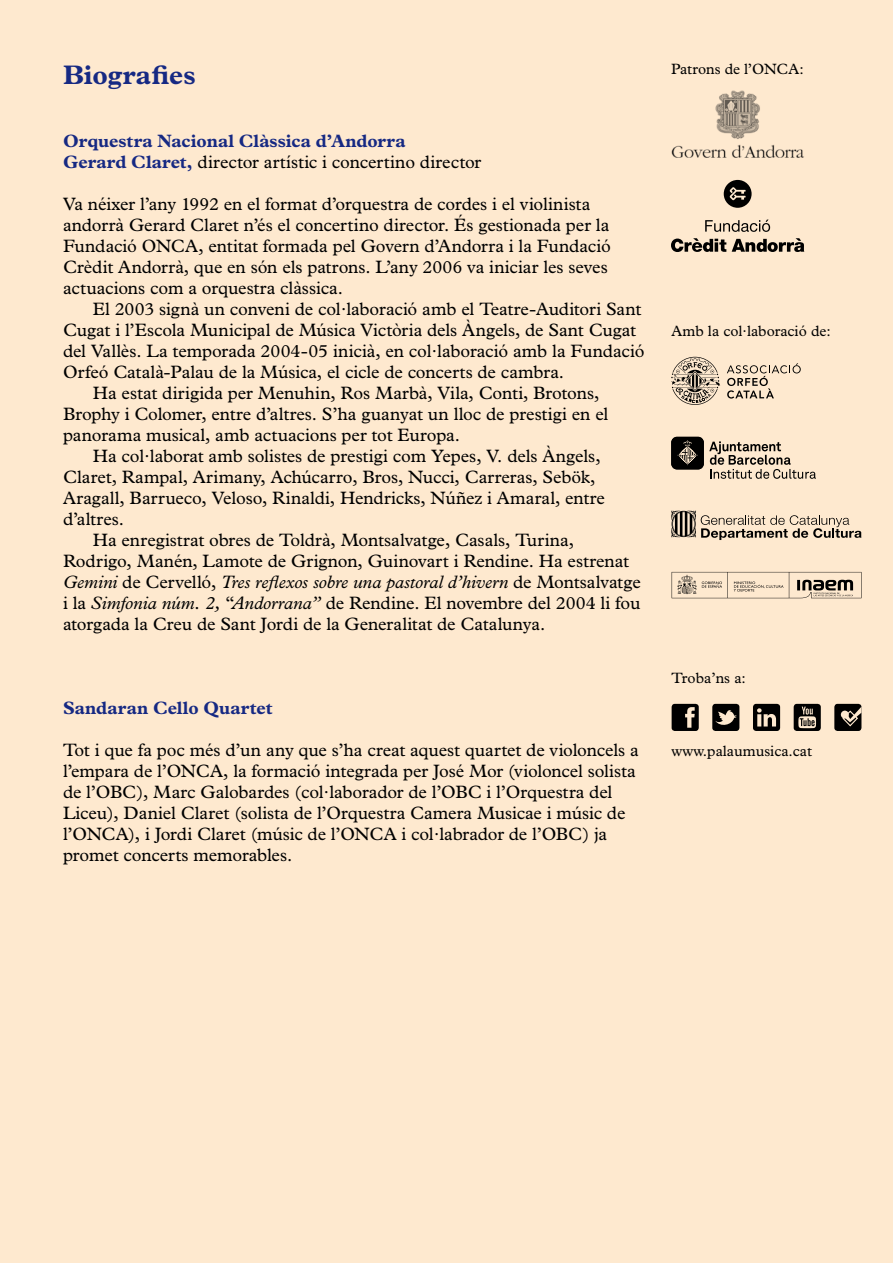
<style>
.page{position:relative;width:893px;height:1263px;background:#fee9cf}
.page>*{position:absolute;margin:0;border:0;box-sizing:border-box;transform-origin:0 0}
.t1{font:700 27px "Plantin";color:#162983}
.t2{font:18px/21px "Plantin";letter-spacing:-.005em;color:#000}
.t3{font:700 18px/21px "Plantin";color:#162983}
.t4{font:italic 18px "Plantin";letter-spacing:-.005em;color:#000}
.t5{font:15px "Plantin";color:#000}
.s1{font-weight:400;color:#000}
.s2{font-style:normal}
.s3{font-style:italic}
</style>
<div class="page">
<img style="left:671px;top:90px;width:133px;height:68px">
<svg style="left:671px;top:180px;width:133px;height:72px"></svg>
<div style="left:671px;top:437px;width:33px;height:32px;background:#000;border-radius:6px"></div>
<svg style="left:678px;top:440px;width:19px;height:25px"></svg>
<svg style="left:709px;top:441px;width:107px;height:38px"></svg>
<svg style="left:671px;top:510px;width:190px;height:30px"></svg>
<svg style="left:727px;top:363px;width:74px;height:36px"></svg>
<svg style="left:671px;top:357px;width:49px;height:48px"></svg>
<svg style="left:672px;top:572px;width:189px;height:26px"></svg>
<div style="left:672px;top:704px;width:27px;height:27px;background:#000;border-radius:3px"></div>
<svg style="left:685px;top:707px;width:10px;height:21px"></svg>
<div style="left:753px;top:704px;width:27px;height:27px;background:#000;border-radius:3px"></div>
<svg style="left:757px;top:708px;width:19px;height:18px"></svg>
<div style="left:712px;top:704px;width:27px;height:27px;background:#000;border-radius:3px"></div>
<svg style="left:715px;top:710px;width:22px;height:15px"></svg>
<div style="left:794px;top:704px;width:27px;height:27px;background:#000;border-radius:3px"></div>
<div style="left:834px;top:704px;width:27px;height:27px;background:#000;border-radius:3px"></div>
<svg style="left:842px;top:707px;width:19px;height:20px"></svg>
<svg style="left:798px;top:707px;width:18px;height:21px"></svg>
<h1 class="t1" style="left:63px;top:59px;width:134px">Biografies</h1>
<p class="t3" style="left:63px;top:130px;width:420px">Orquestra Nacional Clàssica d’Andorra<br>Gerard Claret, <span class="s1">director artístic i concertino director</span></p>
<p class="t2" style="left:63px;top:193px;width:549px">Va néixer l’any 1992 en el format d’orquestra de cordes i el violinista andorrà Gerard Claret n’és el concertino director. És gestionada per la Fundació ONCA, entitat formada pel Govern d’Andorra i la Fundació Crèdit Andorrà, que en són els patrons. L’any 2006 va iniciar les seves actuacions com a orquestra clàssica.</p>
<p class="t2" style="left:93px;top:298px;width:550px">El 2003 signà un conveni de col·laboració amb el Teatre-Auditori Sant</p>
<p class="t2" style="left:63px;top:319px;width:575px">Cugat i l’Escola Municipal de Música Victòria dels Àngels, de Sant Cugat</p>
<p class="t2" style="left:63px;top:340px;width:583px">del Vallès. La temporada 2004-05 inicià, en col·laboració amb la Fundació</p>
<p class="t2" style="left:63px;top:361px;width:503px">Orfeó Català-Palau de la Música, el cicle de concerts de cambra.</p>
<p class="t2" style="left:93px;top:382px;width:508px">Ha estat dirigida per Menuhin, Ros Marbà, Vila, Conti, Brotons,</p>
<p class="t2" style="left:63px;top:403px;width:547px">Brophy i Colomer, entre d’altres. S’ha guanyat un lloc de prestigi en el</p>
<p class="t2" style="left:63px;top:424px;width:399px">panorama musical, amb actuacions per tot Europa.</p>
<p class="t2" style="left:93px;top:445px;width:509px">Ha col·laborat amb solistes de prestigi com Yepes, V. dels Àngels,</p>
<p class="t2" style="left:63px;top:466px;width:534px">Claret, Rampal, Arimany, Achúcarro, Bros, Nucci, Carreras, Sebök,</p>
<p class="t2" style="left:63px;top:487px;width:543px">Aragall, Barrueco, Veloso, Rinaldi, Hendricks, Núñez i Amaral, entre</p>
<p class="t2" style="left:63px;top:508px;width:63px">d’altres.</p>
<p class="t2" style="left:93px;top:529px;width:483px">Ha enregistrat obres de Toldrà, Montsalvatge, Casals, Turina,</p>
<p class="t2" style="left:63px;top:550px;width:568px">Rodrigo, Manén, Lamote de Grignon, Guinovart i Rendine. Ha estrenat</p>
<p class="t4" style="left:63px;top:572px;width:579px">Gemini <span class="s2">de Cervelló,</span> Tres reflexos sobre una pastoral d’hivern <span class="s2">de Montsalvatge</span></p>
<p class="t2" style="left:63px;top:592px;width:579px">i la <span class="s3">Simfonia núm. 2,</span> “<span class="s3">Andorrana”</span> de Rendine. El novembre del 2004 li fou</p>
<p class="t2" style="left:63px;top:613px;width:484px">atorgada la Creu de Sant Jordi de la Generalitat de Catalunya.</p>
<p class="t3" style="left:63px;top:697px;width:211px">Sandaran Cello Quartet</p>
<p class="t2" style="left:63px;top:739px;width:577px">Tot i que fa poc més d’un any que s’ha creat aquest quartet de violoncels a l’empara de l’ONCA, la formació integrada per José Mor (violoncel solista de l’OBC), Marc Galobardes (col·laborador de l’OBC i l’Orquestra del Liceu), Daniel Claret (solista de l’Orquestra Camera Musicae i músic de l’ONCA), i Jordi Claret (músic de l’ONCA i col·labrador de l’OBC) ja promet concerts memorables.</p>
<p class="t5" style="left:671px;top:60px;width:134px">Patrons de l’ONCA:</p>
<p class="t5" style="left:672px;top:322px;width:161px">Amb la col·laboració de:</p>
<p class="t5" style="left:672px;top:669px;width:76px">Troba’ns a:</p>
<p class="t5" style="left:672px;top:742px;width:142px">www.palaumusica.cat</p>
</div>
